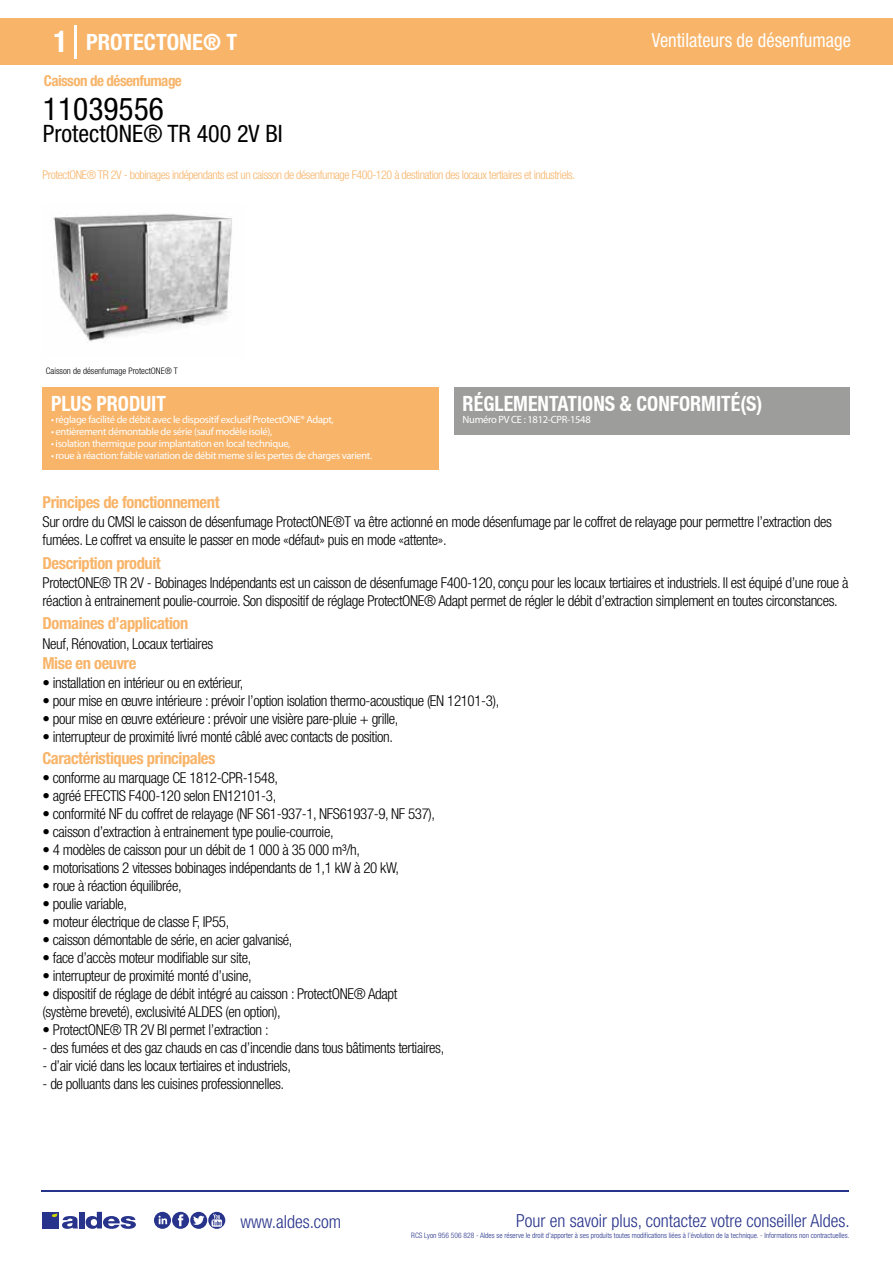
<style>
.page{position:relative;width:893px;height:1263px;background:#fff}
.page>*{position:absolute;margin:0;border:0;box-sizing:border-box;transform-origin:0 0}
.t1{font:condensed 31.5px "Helvetica Neue LT Std";color:#000}
.t2{font:condensed 24px "Helvetica Neue LT Std";color:#000}
.t3{font:700 condensed 22.5px "Helvetica Neue LT Std";color:#fff}
.t4{font:700 condensed 21px "Helvetica Neue";color:#fff;scale:.95 1}
.t5{font:condensed 19.5px "Helvetica Neue LT Std";color:#fff;scale:.95 1}
.t6{font:300 condensed 18px "Helvetica Neue";color:#28348b}
.t7{font:700 condensed 16.5px "Helvetica Neue LT Std";letter-spacing:-.025em;color:#f8b469}
.t8{font:300 condensed 15px/18px "Helvetica Neue LT Std";letter-spacing:-.025em;color:#000}
.t9{font:700 condensed 15px "Helvetica Neue LT Std";letter-spacing:-.035em;color:#f8b469}
.t10{font:300 condensed 12px "Helvetica Neue LT Std";letter-spacing:-.035em;color:#f8b469}
.t11{font:10.5px "Myriad Pro";letter-spacing:-.03em;color:#fff}
.t12{font:300 condensed 9px "Helvetica Neue";color:#000}
.t13{font:300 condensed 7.5px "Helvetica Neue";color:#28348b}
.s1{font-size:30px}
</style>
<div class="page">
<div style="left:0;top:18px;width:893px;height:46px;background:#f8b469"></div>
<div style="left:454px;top:387px;width:396px;height:48px;background:#9d9d9c"></div>
<div style="left:43px;top:387px;width:396px;height:83px;background:#f8b469"></div>
<hr style="left:74px;top:25px;width:2px;height:33px;background:#fff">
<svg style="left:51px;top:213px;width:181px;height:130px"></svg>
<hr style="left:41px;top:1190px;width:808px;height:1px;background:#28348b">
<svg style="left:154px;top:1212px;width:71px;height:17px"></svg>
<div style="left:42px;top:1212px;width:17px;height:16px;background:#28348b"></div>
<div style="left:79px;top:1212px;width:5px;height:16px;background:#28348b"></div>
<svg style="left:86px;top:1212px;width:50px;height:17px"></svg>
<svg style="left:52px;top:1213px;width:26px;height:16px"></svg>
<h3 class="t3" style="left:54px;top:28px;width:185px"><span class="s1">1</span> PROTECTONE® T</h3>
<h3 class="t5" style="left:652px;top:29px;width:211px">Ventilateurs de désenfumage</h3>
<p class="t9" style="left:44px;top:71px;width:140px">Caisson de désenfumage</p>
<h1 class="t1" style="left:43px;top:91px;width:122px">11039556</h1>
<h2 class="t2" style="left:43px;top:120px;width:241px">ProtectONE® TR 400 2V BI</h2>
<p class="t10" style="left:43px;top:167px;width:534px">ProtectONE® TR 2V - bobinages indépendants est un caisson de désenfumage F400-120 à destination des locaux tertiaires et industriels.</p>
<p class="t12" style="left:46px;top:365px;width:133px">Caisson de désenfumage ProtectONE® T</p>
<p class="t12" style="left:46px;top:365px;width:170px">ProtectONE® TR 2 Vitesses Bobinages Indépendants</p>
<h3 class="t4" style="left:51px;top:391px;width:122px">PLUS PRODUIT</h3>
<p class="t11" style="left:51px;top:413px;width:284px">• réglage facilité de débit avec le dispositif exclusif ProtectONE® Adapt,</p>
<p class="t11" style="left:51px;top:425px;width:223px">• entièrement démontable de série (sauf modèle isolé),</p>
<p class="t11" style="left:51px;top:437px;width:241px">• isolation thermique pour implantation en local technique,</p>
<p class="t11" style="left:51px;top:449px;width:323px">• roue à réaction: faible variation de débit meme si les pertes de charges varient.</p>
<p class="t7" style="left:43px;top:492px;width:179px">Principes de fonctionnement</p>
<h3 class="t4" style="left:463px;top:391px;width:317px">RÉGLEMENTATIONS &amp; CONFORMITÉ(S)</h3>
<p class="t11" style="left:463px;top:413px;width:130px">Numéro PV CE : 1812-CPR-1548</p>
<p class="t8" style="left:43px;top:513px;width:791px">Sur ordre du CMSI le caisson de désenfumage ProtectONE®T va être actionné en mode désenfumage par le coffret de relayage pour permettre l’extraction des fumées. Le coffret va ensuite le passer en mode «défaut» puis en mode «attente».</p>
<p class="t8" style="left:43px;top:573px;width:807px">ProtectONE® TR 2V - Bobinages Indépendants est un caisson de désenfumage F400-120, conçu pour les locaux tertiaires et industriels. Il est équipé d’une roue à réaction à entrainement poulie-courroie. Son dispositif de réglage ProtectONE® Adapt permet de régler le débit d’extraction simplement en toutes circonstances.</p>
<p class="t8" style="left:43px;top:634px;width:172px">Neuf, Rénovation, Locaux tertiaires</p>
<p class="t8" style="left:43px;top:674px;width:202px">• installation en intérieur ou en extérieur,</p>
<p class="t8" style="left:43px;top:692px;width:458px">• pour mise en œuvre intérieure : prévoir l’option isolation thermo-acoustique (EN 12101-3),</p>
<p class="t8" style="left:43px;top:710px;width:357px">• pour mise en œuvre extérieure : prévoir une visière pare-pluie + grille,</p>
<p class="t8" style="left:43px;top:728px;width:352px">• interrupteur de proximité livré monté câblé avec contacts de position.</p>
<p class="t7" style="left:43px;top:553px;width:120px">Description produit</p>
<p class="t7" style="left:43px;top:613px;width:147px">Domaines d’application</p>
<p class="t7" style="left:43px;top:653px;width:95px">Mise en oeuvre</p>
<p class="t7" style="left:43px;top:748px;width:174px">Caractéristiques principales</p>
<p class="t8" style="left:43px;top:768px;width:237px">• conforme au marquage CE 1812-CPR-1548,</p>
<p class="t8" style="left:43px;top:786px;width:235px">• agréé EFECTIS F400-120 selon EN12101-3,</p>
<p class="t8" style="left:43px;top:804px;width:394px">• conformité NF du coffret de relayage (NF S61-937-1, NFS61937-9, NF 537),</p>
<p class="t8" style="left:43px;top:822px;width:293px">• caisson d’extraction à entrainement type poulie-courroie,</p>
<p class="t8" style="left:43px;top:840px;width:319px">• 4 modèles de caisson pour un débit de 1 000 à 35 000 m³/h,</p>
<p class="t8" style="left:43px;top:858px;width:358px">• motorisations 2 vitesses bobinages indépendants de 1,1 kW à 20 kW,</p>
<p class="t8" style="left:43px;top:876px;width:141px">• roue à réaction équilibrée,</p>
<p class="t8" style="left:43px;top:894px;width:86px">• poulie variable,</p>
<p class="t8" style="left:43px;top:912px;width:188px">• moteur électrique de classe F, IP55,</p>
<p class="t8" style="left:43px;top:930px;width:252px">• caisson démontable de série, en acier galvanisé,</p>
<p class="t8" style="left:43px;top:948px;width:210px">• face d’accès moteur modifiable sur site,</p>
<p class="t8" style="left:43px;top:966px;width:211px">• interrupteur de proximité monté d’usine,</p>
<p class="t8" style="left:43px;top:984px;width:356px">• dispositif de réglage de débit intégré au caisson : ProtectONE® Adapt (système breveté), exclusivité ALDES (en option),</p>
<p class="t8" style="left:43px;top:1020px;width:228px">• ProtectONE® TR 2V BI permet l’extraction :</p>
<p class="t8" style="left:43px;top:1038px;width:403px">- des fumées et des gaz chauds en cas d’incendie dans tous bâtiments tertiaires,</p>
<p class="t8" style="left:43px;top:1056px;width:250px">- d’air vicié dans les locaux tertiaires et industriels,</p>
<p class="t8" style="left:43px;top:1074px;width:243px">- de polluants dans les cuisines professionnelles.</p>
<p class="t6" style="left:240px;top:1211px;width:102px">www.aldes.com</p>
<p class="t6" style="left:516px;top:1211px;width:335px">Pour en savoir plus, contactez votre conseiller Aldes.</p>
<p class="t13" style="left:411px;top:1230px;width:440px">RCS Lyon 956 506 828 - Aldes se réserve le droit d’apporter à ses produits toutes modifications liées à l’évolution de la technique. - Informations non contractuelles.</p>
</div>
